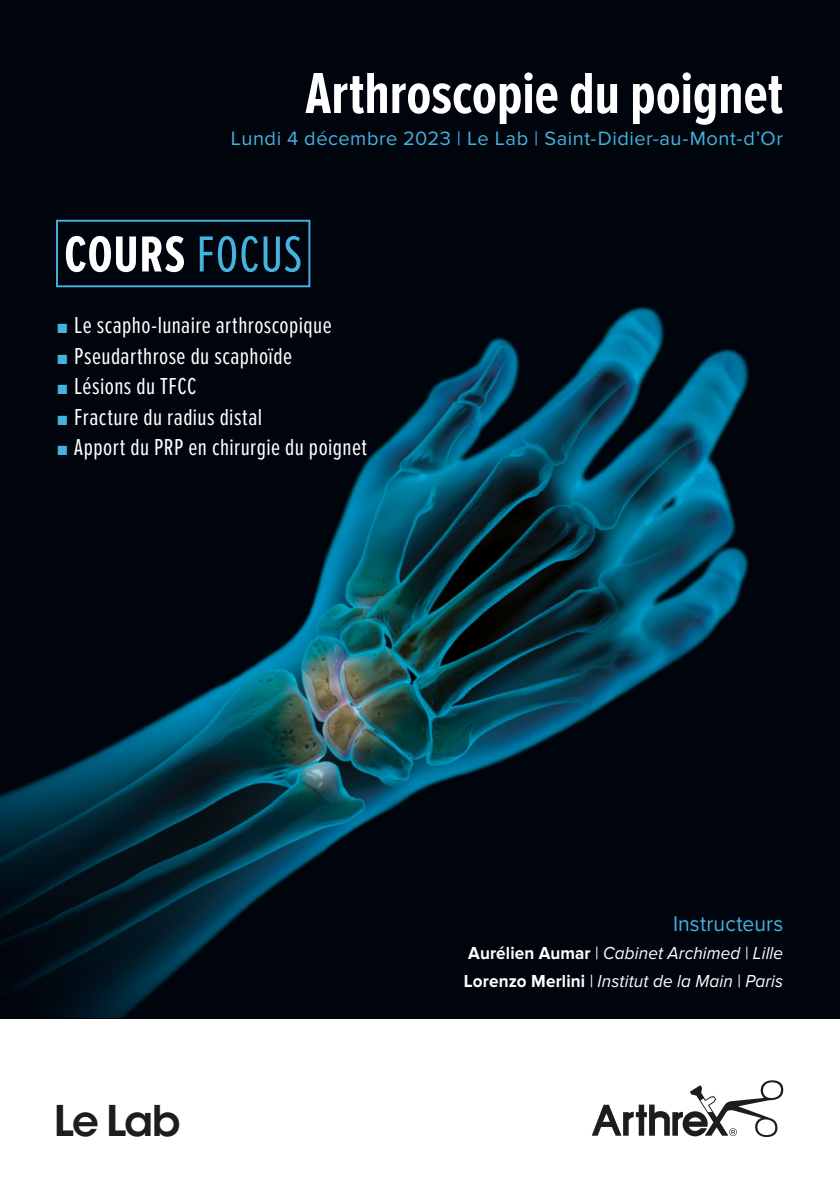
<style>
.page{position:relative;width:840px;height:1191px;background:#fff}
.page>*{position:absolute;margin:0;border:0;box-sizing:border-box;transform-origin:0 0}
._01_Cover_headline{font:700 60px "Proxima Nova Ex Cn";color:#fff}
._02_Cover_subline{font:700 52.4px "Proxima Nova Ex Cn";letter-spacing:.015em;color:#fff}
.t1{font:600 42px "ITC Avant Garde Std";color:#1d1d1b}
.t2{font:24px "Proxima Nova Ex Cn";letter-spacing:.015em;color:#fff}
._07_Running_Text{font:22px "Proxima Nova";letter-spacing:.005em;color:#46b2e0;scale:.96 1}
._01_Cover_headline-2{font:20px "Proxima Nova";letter-spacing:.025em;color:#46b2e0}
._07_Running_Text-2{font:italic 18px "Proxima Nova";letter-spacing:.01em;color:#fff;scale:.95 1}
.s1{font-weight:400;color:#46b2e0}
.s2{font-weight:700;font-size:16px;color:#46b2e0}
.s3{font-weight:700;font-style:normal}
.s4{font-style:normal}
</style>
<div class="page">
<svg style="left:591px;top:1080px;width:191px;height:57px"></svg>
<img style="left:0;top:0;width:839px;height:1018px">
<div style="left:57px;top:221px;width:252px;height:65px;background:#00040c"></div>
<div style="left:56px;top:220px;width:254px;height:67px;border:2px solid #46b2e0"></div>
<p class="_01_Cover_headline" style="left:305px;top:60px;width:479px">Arthroscopie du poignet</p>
<p class="_01_Cover_headline-2" style="left:231px;top:127px;width:553px">Lundi 4 décembre 2023 | Le Lab | Saint-Didier-au-Mont-d’Or</p>
<p class="_02_Cover_subline" style="left:64px;top:225px;width:239px">COURS <span class="s1">FOCUS</span></p>
<p class="t2" style="left:57px;top:312px;width:276px"><span class="s2">■</span> Le scapho-lunaire arthroscopique</p>
<p class="t2" style="left:57px;top:342px;width:236px"><span class="s2">■</span> Pseudarthrose du scaphoïde</p>
<p class="t2" style="left:57px;top:373px;width:141px"><span class="s2">■</span> Lésions du TFCC</p>
<p class="t2" style="left:57px;top:403px;width:206px"><span class="s2">■</span> Fracture du radius distal</p>
<p class="t2" style="left:57px;top:434px;width:311px"><span class="s2">■</span> Apport du PRP en chirurgie du poignet</p>
<h3 class="t1" style="left:54px;top:1093px;width:128px">Le Lab</h3>
<p class="_07_Running_Text" style="left:672px;top:911px;width:116px">Instructeurs</p>
<p class="_07_Running_Text-2" style="left:468px;top:943px;width:333px"><span class="s3">Aurélien Aumar</span> <span class="s4">|</span> Cabinet Archimed | Lille</p>
<p class="_07_Running_Text-2" style="left:463px;top:970px;width:337px"><span class="s3">Lorenzo Merlini</span> | Institut de la Main | Paris</p>
</div>
